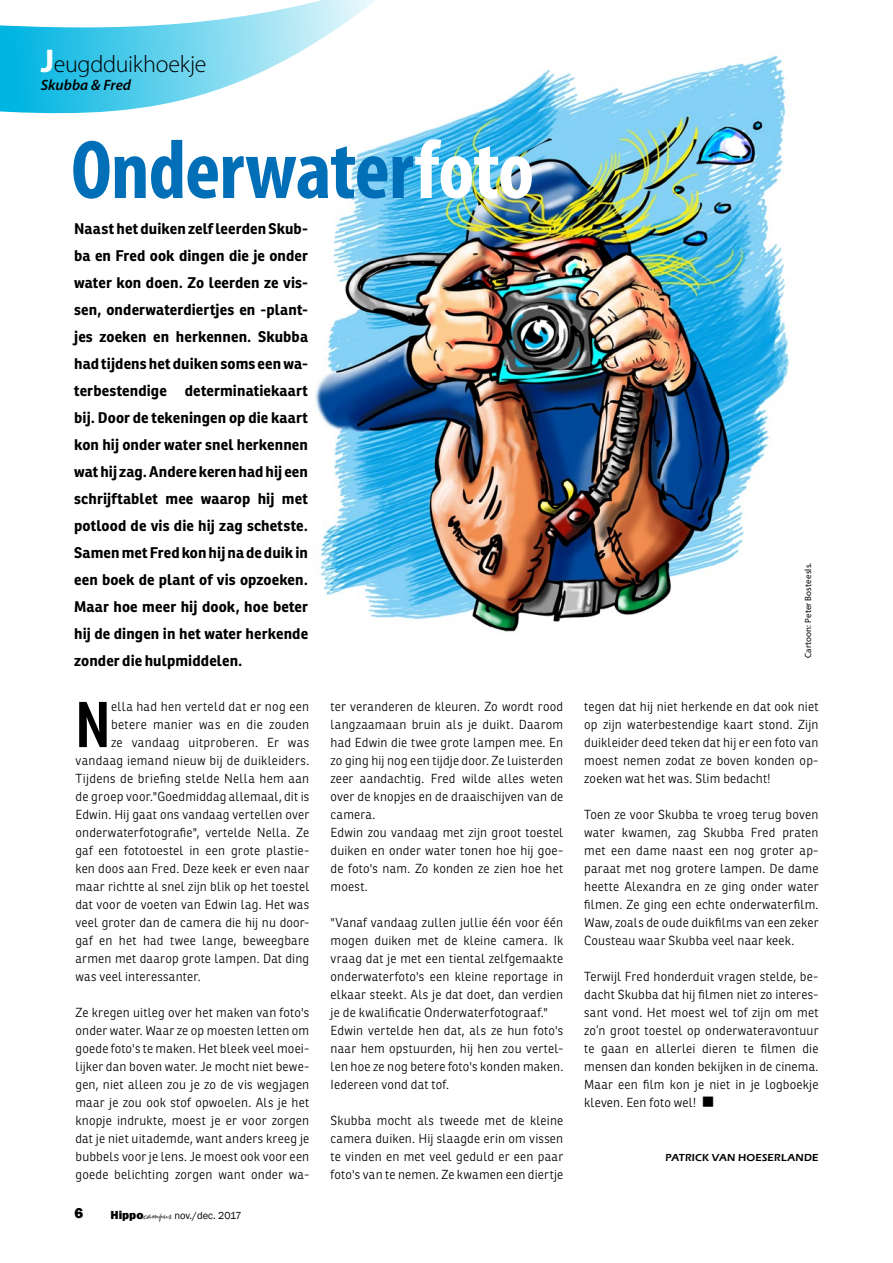
<style>
.page{position:relative;width:893px;height:1263px;background:#fff}
.page>*{position:absolute;margin:0;border:0;box-sizing:border-box;transform-origin:0 0}
.t1{font:700 condensed 84px "Myriad Pro";letter-spacing:-.01em;color:#006fb7}
.t2{font:700 62.85px "Ronnia";color:#000;scale:.8 1}
.t3{font:300 24px "Myriad Pro";letter-spacing:-.01em;color:#000}
.t4{font:700 15px/27px "Ronnia";letter-spacing:.005em;color:#000;text-align:justify}
.t5{font:italic 600 15px "Myriad Pro";letter-spacing:.005em;color:#000}
.t6{font:800 15px "Franklin Gothic";color:#000}
.t7{font:300 12.75px/18px "Ronnia";letter-spacing:.015em;color:#000;text-align:justify}
.t8{font:10.5px "Franklin Gothic";color:#000}
.t9{font:600 10.5px "Eras ITC";letter-spacing:.02em;color:#000}
.t10{font:9px "Myriad Pro";letter-spacing:.015em;color:#000}
.s1{font-weight:700;font-size:33px;color:#fff}
.s2{color:#fff}
.s3{font-weight:800;font-size:12px}
.s4{font-family:"Mistral";font-size:12px;color:#575756}
</style>
<div class="page">
<img style="left:315px;top:55px;width:475px;height:577px">
<svg style="left:0;top:0;width:404px;height:115px"></svg>
<h3 class="t3" style="left:41px;top:50px;width:167px"><span class="s1">J</span>eugdduikhoekje</h3>
<p class="t5" style="left:41px;top:75px;width:92px">Skubba &amp; Fred</p>
<h1 class="t1" style="left:71px;top:118px;width:464px">Onderwater<span class="s2">foto</span></h1>
<p class="t4" style="left:74px;top:215px;width:235px">Naast het duiken zelf leerden Skub&shy;ba en Fred ook dingen die je onder water kon doen. Zo leerden ze vis&shy;sen, onderwaterdiertjes en -plant&shy;jes zoeken en herkennen. Skubba had tijdens het duiken soms een wa&shy;terbestendige determinatiekaart bij. Door de tekeningen op die kaart kon hij onder water snel herkennen wat hij zag. Andere keren had hij een schrijftablet mee waarop hij met potlood de vis die hij zag schetste.<br>Samen met Fred kon hij na de duik in een boek de plant of vis opzoeken.<br>Maar hoe meer hij dook, hoe beter hij de dingen in het water herkende zonder die hulpmiddelen.</p>
<p class="t7" style="left:331px;top:697px;width:234px;text-align:left">ter veranderen de kleuren. Zo wordt rood langzaamaan bruin als je duikt. Daarom had Edwin die twee grote lampen mee. En zo ging hij nog een tijdje door. Ze luisterden zeer aandachtig. Fred wilde alles weten over de knopjes en de draaischijven van de camera.<br>Edwin zou vandaag met zijn groot toestel duiken en onder water tonen hoe hij goe&shy;de foto's nam. Zo konden ze zien hoe het moest.</p>
<p class="t7" style="left:331px;top:913px;width:234px;text-align:left">"Vanaf vandaag zullen jullie één voor één mogen duiken met de kleine camera. Ik vraag dat je met een tiental zelfgemaakte onderwaterfoto's een kleine reportage in elkaar steekt. Als je dat doet, dan verdien je de kwalificatie Onderwaterfotograaf." Edwin vertelde hen dat, als ze hun foto's naar hem opstuurden, hij hen zou vertel&shy;len hoe ze nog betere foto's konden maken.<br>Iedereen vond dat tof.</p>
<p class="t7" style="left:331px;top:1111px;width:234px">Skubba mocht als tweede met de kleine camera duiken. Hij slaagde erin om vissen te vinden en met veel geduld er een paar foto's van te nemen. Ze kwamen een diertje</p>
<h2 class="t2" style="left:75px;top:685px;width:45px">N</h2>
<p class="t7" style="left:111px;top:697px;width:200px">ella had hen verteld dat er nog een</p>
<p class="t7" style="left:111px;top:715px;width:200px">betere manier was en die zouden</p>
<p class="t7" style="left:111px;top:733px;width:200px">ze vandaag uitproberen. Er was</p>
<p class="t7" style="left:75px;top:751px;width:235px">vandaag iemand nieuw bij de duikleiders.</p>
<p class="t7" style="left:75px;top:769px;width:235px">Tijdens de briefing stelde Nella hem aan</p>
<p class="t7" style="left:75px;top:787px;width:235px">de groep voor."Goedmiddag allemaal, dit is</p>
<p class="t7" style="left:75px;top:805px;width:235px">Edwin. Hij gaat ons vandaag vertellen over</p>
<p class="t7" style="left:75px;top:823px;width:235px">onderwaterfotografie", vertelde Nella. Ze</p>
<p class="t7" style="left:75px;top:841px;width:235px">gaf een fototoestel in een grote plastie-</p>
<p class="t7" style="left:75px;top:859px;width:235px">ken doos aan Fred. Deze keek er even naar</p>
<p class="t7" style="left:75px;top:877px;width:235px">maar richtte al snel zijn blik op het toestel</p>
<p class="t7" style="left:75px;top:895px;width:235px">dat voor de voeten van Edwin lag. Het was</p>
<p class="t7" style="left:75px;top:913px;width:235px">veel groter dan de camera die hij nu door-</p>
<p class="t7" style="left:75px;top:931px;width:235px">gaf en het had twee lange, beweegbare</p>
<p class="t7" style="left:75px;top:949px;width:235px">armen met daarop grote lampen. Dat ding</p>
<p class="t7" style="left:75px;top:967px;width:127px">was veel interessanter.</p>
<p class="t7" style="left:75px;top:1003px;width:235px">Ze kregen uitleg over het maken van foto's onder water. Waar ze op moesten letten om goede foto's te maken. Het bleek veel moei&shy;lijker dan boven water. Je mocht niet bewe&shy;gen, niet alleen zou je zo de vis wegjagen maar je zou ook stof opwoelen. Als je het knopje indrukte, moest je er voor zorgen dat je niet uitademde, want anders kreeg je bubbels voor je lens. Je moest ook voor een goede belichting zorgen want onder wa-</p>
<p class="t6" style="left:74px;top:1203px;width:10px">6</p>
<p class="t8" style="left:111px;top:1208px;width:133px"><span class="s3">Hippo</span><span class="s4">campus</span> nov./dec. 2017</p>
<p class="t10" style="left:802px;top:658px;width:97px;rotate:-90deg">Cartoon: Peter Bosteesls.</p>
<p class="t7" style="left:584px;top:697px;width:236px">tegen dat hij niet herkende en dat ook niet op zijn waterbestendige kaart stond. Zijn duikleider deed teken dat hij er een foto van moest nemen zodat ze boven konden op&shy;zoeken wat het was. Slim bedacht!</p>
<p class="t7" style="left:584px;top:805px;width:236px">Toen ze voor Skubba te vroeg terug boven water kwamen, zag Skubba Fred praten met een dame naast een nog groter ap&shy;paraat met nog grotere lampen. De dame heette Alexandra en ze ging onder water filmen. Ze ging een echte onderwaterfilm.<br>Waw, zoals de oude duikfilms van een zeker Cousteau waar Skubba veel naar keek.</p>
<p class="t7" style="left:584px;top:967px;width:236px">Terwijl Fred honderduit vragen stelde, be&shy;dacht Skubba dat hij filmen niet zo interes&shy;sant vond. Het moest wel tof zijn om met zo’n groot toestel op onderwateravontuur te gaan en allerlei dieren te filmen die mensen dan konden bekijken in de cinema.<br>Maar een film kon je niet in je logboekje kleven. Een foto wel!</p>
<p class="t9" style="left:665px;top:1152px;width:155px">PATRICK VAN HOESERLANDE</p>
</div>
